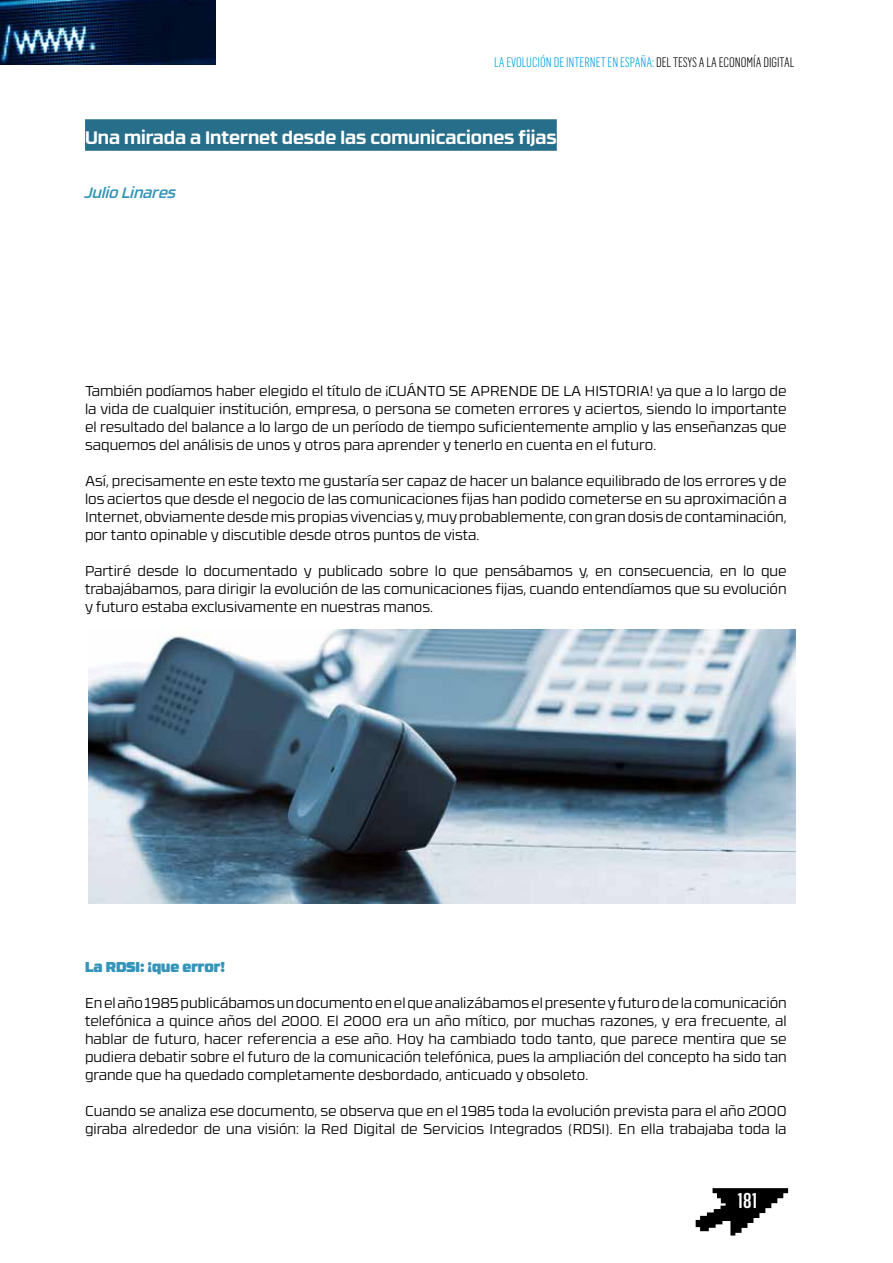
<style>
.page{position:relative;width:893px;height:1263px;background:#fff}
.page>*{position:absolute;margin:0;border:0;box-sizing:border-box;transform-origin:0 0}
.t1{font:500 21px "Flama Condensed";color:#fff}
.t2{font:700 18px "RB No 3.1";color:#fff}
.t3{font:italic 500 15px "RB No 3.1";color:#3494ba}
.t4{font:300 14.25px/18px "RB No 3.1";color:#000;text-align:justify}
.t5{font:900 14.25px "RB No 3.1";color:#3494ba}
.t6{font:300 13.5px "Flama Condensed";color:#009fe3}
.s1{color:#000}
</style>
<div class="page">
<img style="left:0;top:0;width:215px;height:64px">
<svg style="left:696px;top:1188px;width:92px;height:47px"></svg>
<div style="left:85px;top:119px;width:472px;height:32px;background:#276e8b"></div>
<img style="left:88px;top:629px;width:707px;height:275px">
<p class="t6" style="left:494px;top:54px;width:302px">LA EVOLUCIÓN DE INTERNET EN ESPAÑA: <span class="s1">DEL TESYS A LA ECONOMÍA DIGITAL</span></p>
<p class="t2" style="left:85px;top:123px;width:473px">Una mirada a Internet desde las comunicaciones fijas</p>
<p class="t3" style="left:85px;top:181px;width:93px">Julio Linares</p>
<p class="t4" style="left:85px;top:381px;width:703px">También podíamos haber elegido el título de ¡CUÁNTO SE APRENDE DE LA HISTORIA! ya que a lo largo de la vida de cualquier institución, empresa, o persona se cometen errores y aciertos, siendo lo importante el resultado del balance a lo largo de un período de tiempo suficientemente amplio y las enseñanzas que saquemos del análisis de unos y otros para aprender y tenerlo en cuenta en el futuro.</p>
<p class="t4" style="left:85px;top:471px;width:703px">Así, precisamente en este texto me gustaría ser capaz de hacer un balance equilibrado de los errores y de los aciertos que desde el negocio de las comunicaciones fijas han podido cometerse en su aproximación a Internet, obviamente desde mis propias vivencias y, muy probablemente, con gran dosis de contaminación, por tanto opinable y discutible desde otros puntos de vista.</p>
<p class="t4" style="left:85px;top:561px;width:703px">Partiré desde lo documentado y publicado sobre lo que pensábamos y, en consecuencia, en lo que trabajábamos, para dirigir la evolución de las comunicaciones fijas, cuando entendíamos que su evolución y futuro estaba exclusivamente en nuestras manos.</p>
<p class="t5" style="left:85px;top:954px;width:142px">La RDSI: ¡que error!</p>
<p class="t4" style="left:85px;top:993px;width:703px">En el año 1985 publicábamos un documento en el que analizábamos el presente y futuro de la comunicación telefónica a quince años del 2000. El 2000 era un año mítico, por muchas razones, y era frecuente, al hablar de futuro, hacer referencia a ese año. Hoy ha cambiado todo tanto, que parece mentira que se pudiera debatir sobre el futuro de la comunicación telefónica, pues la ampliación del concepto ha sido tan grande que ha quedado completamente desbordado, anticuado y obsoleto.</p>
<p class="t4" style="left:85px;top:1101px;width:703px">Cuando se analiza ese documento, se observa que en el 1985 toda la evolución prevista para el año 2000 giraba alrededor de una visión: la Red Digital de Servicios Integrados (RDSI). En ella trabajaba toda la</p>
<h1 class="t1" style="left:737px;top:1187px;width:22px">181</h1>
</div>
